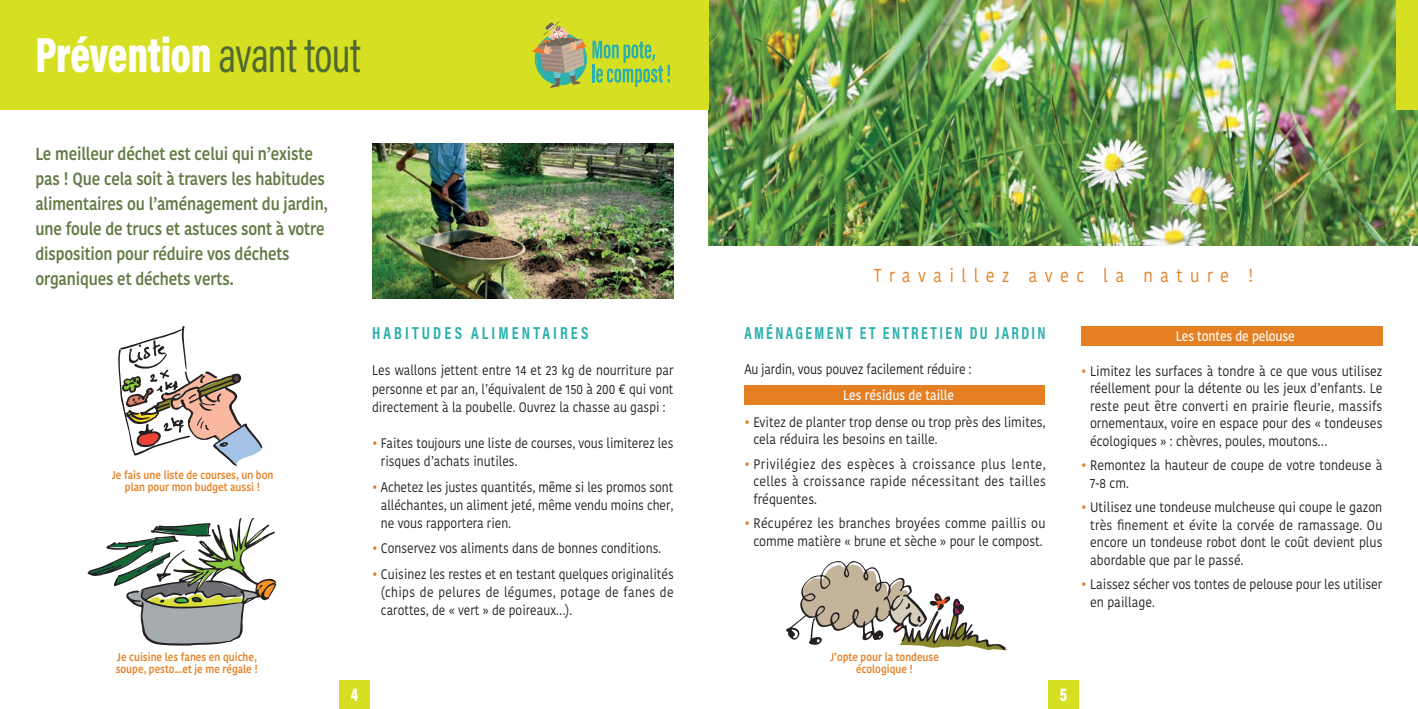
<style>
.page{position:relative;width:1418px;height:709px;background:#fff}
.page>*{position:absolute;margin:0;border:0;box-sizing:border-box;transform-origin:0 0}
.t1{font:900 50px "Acumin Pro Cond";letter-spacing:-.005em;color:#fff;scale:.86 1}
.t2{font:900 18.75px "Acumin Pro Cond";color:#fff;scale:.86 1}
.t3{font:18.62px "Kohinoor Bangla";letter-spacing:.45em;color:#e48023;scale:.88 1}
.t4{font:600 17.5px/25px "Kohinoor Bangla";letter-spacing:-.01em;color:#627a44;scale:.87 1}
.t5{font:700 17.5px "Acumin Pro Cond";letter-spacing:.155em;color:#2ab0ae;scale:.87 1}
.t6{font:700 17.5px "Acumin Pro Cond";letter-spacing:.2em;color:#2ab0ae;scale:.9 1}
.t7{font:13.75px/17.5px "Kohinoor Bangla";color:#231f20;scale:.9 1}
.t8{font:13.75px/18.2px "Kohinoor Bangla";color:#231f20;text-align:justify;scale:.88 1}
.t9{font:500 13.75px "Kohinoor Bangla";letter-spacing:-.005em;color:#fff;scale:.88 1}
.t10{font:600 11.25px/12.5px "Kohinoor Bangla";color:#e48023;text-align:center;scale:.88 1}
.s1{font-weight:400;color:#4f6932}
.s2{color:#e48023}
</style>
<div class="page">
<img style="left:709px;top:0;width:708px;height:245px">
<div style="left:1396px;top:0;width:21px;height:109px;background:#d6df21"></div>
<div style="left:0;top:0;width:709px;height:109px;background:#d6df21"></div>
<img style="left:372px;top:143px;width:301px;height:156px">
<svg style="left:532px;top:21px;width:138px;height:67px"></svg>
<div style="left:339px;top:680px;width:30px;height:29px;background:#d6df21"></div>
<div style="left:1048px;top:680px;width:30px;height:29px;background:#d6df21"></div>
<div style="left:744px;top:385px;width:300px;height:20px;background:#e48023"></div>
<div style="left:1081px;top:326px;width:301px;height:19px;background:#e48023"></div>
<svg style="left:786px;top:561px;width:222px;height:90px"></svg>
<svg style="left:87px;top:518px;width:189px;height:127px"></svg>
<svg style="left:118px;top:326px;width:144px;height:140px"></svg>
<h1 class="t1" style="left:35px;top:22px;width:380px">Prévention <span class="s1">avant tout</span></h1>
<p class="t4" style="left:35px;top:141px;width:337px">Le meilleur déchet est celui qui n’existe pas ! Que cela soit à travers les habitudes alimentaires ou l’aménagement du jardin, une foule de trucs et astuces sont à votre disposition pour réduire vos déchets organiques et déchets verts.</p>
<p class="t10" style="left:112px;top:468px;width:185px">Je fais une liste de courses, un bon plan pour mon budget aussi !</p>
<p class="t10" style="left:116px;top:650px;width:163px;text-align:left">Je cuisine les fanes en quiche, soupe, pesto...et je me régale !</p>
<p class="t6" style="left:372px;top:321px;width:242px">HABITUDES ALIMENTAIRES</p>
<p class="t8" style="left:372px;top:361px;width:344px">Les wallons jettent entre 14 et 23 kg de nourriture par personne et par an, l’équivalent de 150 à 200 € qui vont directement à la poubelle. Ouvrez la chasse au gaspi :</p>
<p class="t8" style="left:381px;top:434px;width:334px;text-indent:-9px"><span class="s2">•</span> Faites toujours une liste de courses, vous limiterez les risques d’achats inutiles.</p>
<p class="t8" style="left:381px;top:477px;width:334px;text-indent:-9px"><span class="s2">•</span> Achetez les justes quantités, même si les promos sont alléchantes, un aliment jeté, même vendu moins cher, ne vous rapportera rien.</p>
<p class="t8" style="left:372px;top:539px;width:330px"><span class="s2">•</span> Conservez vos aliments dans de bonnes conditions.</p>
<p class="t8" style="left:381px;top:564px;width:334px;text-indent:-9px"><span class="s2">•</span> Cuisinez les restes et en testant quelques originalités (chips de pelures de légumes, potage de fanes de carottes, de « vert » de poireaux…).</p>
<h3 class="t3" style="left:873px;top:261px;width:432px">Travaillez avec la nature !</h3>
<p class="t5" style="left:744px;top:321px;width:348px">AMÉNAGEMENT ET ENTRETIEN DU JARDIN</p>
<p class="t8" style="left:744px;top:360px;width:259px">Au jardin, vous pouvez facilement réduire :</p>
<p class="t9" style="left:843px;top:384px;width:128px">Les résidus de taille</p>
<p class="t7" style="left:753px;top:413px;width:326px;text-indent:-9px"><span class="s2">•</span> Evitez de planter trop dense ou trop près des limites, cela réduira les besoins en taille.</p>
<p class="t7" style="left:753px;top:455px;width:326px;text-align:justify;text-indent:-9px"><span class="s2">•</span> Privilégiez des espèces à croissance plus lente, celles à croissance rapide nécessitant des tailles fréquentes.</p>
<p class="t7" style="left:744px;top:514px;width:336px;text-align:center"><span class="s2">•</span> Récupérez les branches broyées comme paillis ou comme matière « brune et sèche » pour le compost.</p>
<p class="t10" style="left:830px;top:650px;width:125px">J’opte pour la tondeuse écologique !</p>
<p class="t9" style="left:1175px;top:325px;width:137px">Les tontes de pelouse</p>
<p class="t7" style="left:1090px;top:362px;width:326px;text-align:justify;text-indent:-9px"><span class="s2">•</span> Limitez les surfaces à tondre à ce que vous utilisez réellement pour la détente ou les jeux d’enfants. Le reste peut être converti en prairie fleurie, massifs ornementaux, voire en espace pour des « tondeuses écologiques » : chèvres, poules, moutons…</p>
<p class="t7" style="left:1090px;top:456px;width:326px;text-indent:-9px"><span class="s2">•</span> Remontez la hauteur de coupe de votre tondeuse à<br>7-8 cm.</p>
<p class="t7" style="left:1090px;top:498px;width:326px;text-align:justify;text-indent:-9px"><span class="s2">•</span> Utilisez une tondeuse mulcheuse qui coupe le gazon très finement et évite la corvée de ramassage. Ou encore un tondeuse robot dont le coût devient plus abordable que par le passé.</p>
<p class="t7" style="left:1090px;top:575px;width:326px;text-indent:-9px"><span class="s2">•</span> Laissez sécher vos tontes de pelouse pour les utiliser en paillage.</p>
<h2 class="t2" style="left:351px;top:681px;width:10px">4</h2>
<h2 class="t2" style="left:1059px;top:681px;width:10px">5</h2>
</div>
